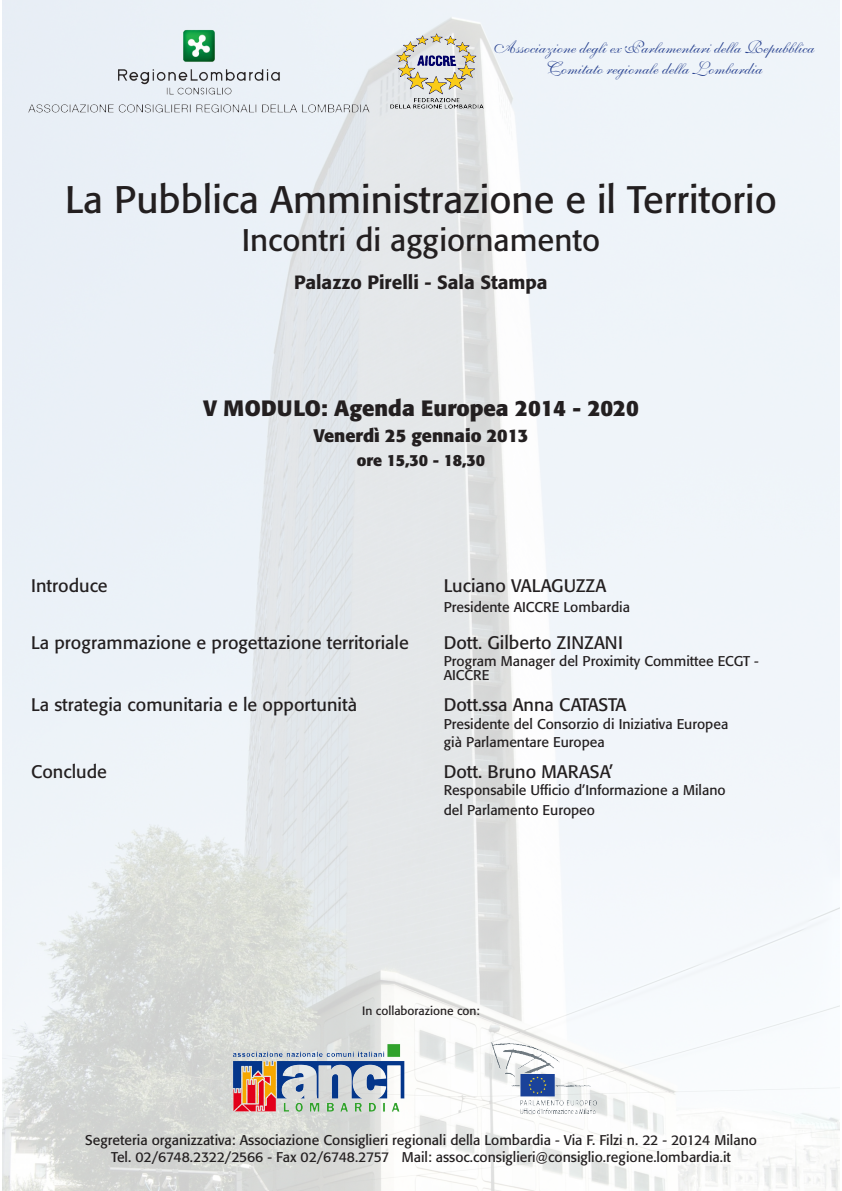
<style>
.page{position:relative;width:842px;height:1191px;background:#fff}
.page>*{position:absolute;margin:0;border:0;box-sizing:border-box;transform-origin:0 0}
.t1{font:38px "Formata";color:#231f20}
.t2{font:31px "Formata";color:#231f20}
.t3{font:700 22px "Formata";color:#231f20}
.t4{font:500 19px "Formata";color:#231f20}
.Formata{font:18px "Formata";color:#231f20}
.t5{font:18px "Shelley Volante Script";color:#253f8e}
.t6{font:700 18px "Formata";color:#231f20}
.t7{font:700 16px "Formata";color:#231f20}
.Formata-2{font:14px/14px "Formata";color:#231f20}
.t8{font:12px "Formata";color:#231f20}
</style>
<div class="page">
<img style="left:2px;top:0;width:838px;height:1191px">
<img style="left:385px;top:29px;width:103px;height:85px">
<img style="left:28px;top:28px;width:342px;height:85px">
<img style="left:232px;top:1042px;width:172px;height:71px">
<img style="left:492px;top:1042px;width:104px;height:71px">
<p class="t5" style="left:494px;top:36px;width:322px">Associazione degli ex Parlamentari della Repubblica</p>
<p class="t5" style="left:546px;top:58px;width:218px">Comitato regionale della Lombardia</p>
<p class="t1" style="left:65px;top:177px;width:713px">La Pubblica Amministrazione e il Territorio</p>
<p class="t2" style="left:242px;top:222px;width:360px">Incontri di aggiornamento</p>
<p class="t4" style="left:294px;top:270px;width:255px">Palazzo Pirelli - Sala Stampa</p>
<p class="t3" style="left:203px;top:394px;width:437px">V MODULO: Agenda Europea 2014 - 2020</p>
<p class="t6" style="left:314px;top:424px;width:216px">Venerdì 25 gennaio 2013</p>
<p class="t7" style="left:357px;top:450px;width:130px">ore 15,30 - 18,30</p>
<p class="Formata" style="left:31px;top:575px;width:78px">Introduce</p>
<p class="Formata" style="left:444px;top:575px;width:164px">Luciano VALAGUZZA</p>
<p class="Formata-2" style="left:444px;top:600px;width:188px">Presidente AICCRE Lombardia</p>
<p class="Formata" style="left:31px;top:632px;width:379px">La programmazione e progettazione territoriale</p>
<p class="Formata" style="left:444px;top:632px;width:181px">Dott. Gilberto ZINZANI</p>
<p class="Formata-2" style="left:444px;top:654px;width:317px">Program Manager del Proximity Committee ECGT -<br>AICCRE</p>
<p class="Formata" style="left:31px;top:694px;width:327px">La strategia comunitaria e le opportunità</p>
<p class="Formata" style="left:444px;top:694px;width:184px">Dott.ssa Anna CATASTA</p>
<p class="Formata-2" style="left:444px;top:717px;width:286px">Presidente del Consorzio di Iniziativa Europea</p>
<p class="Formata-2" style="left:444px;top:735px;width:163px">già Parlamentare Europea</p>
<p class="Formata" style="left:31px;top:761px;width:77px">Conclude</p>
<p class="Formata" style="left:444px;top:761px;width:171px">Dott. Bruno MARASA’</p>
<p class="Formata-2" style="left:444px;top:783px;width:284px">Responsabile Ufficio d’Informazione a Milano</p>
<p class="Formata-2" style="left:444px;top:802px;width:153px">del Parlamento Europeo</p>
<p class="t8" style="left:362px;top:1003px;width:119px">In collaborazione con:</p>
<p class="Formata-2" style="left:85px;top:1133px;width:673px">Segreteria organizzativa: Associazione Consiglieri regionali della Lombardia - Via F. Filzi n. 22 - 20124 Milano</p>
<p class="Formata-2" style="left:111px;top:1150px;width:621px">Tel. 02/6748.2322/2566 - Fax 02/6748.2757 Mail: assoc.consiglieri@consiglio.regione.lombardia.it</p>
</div>
